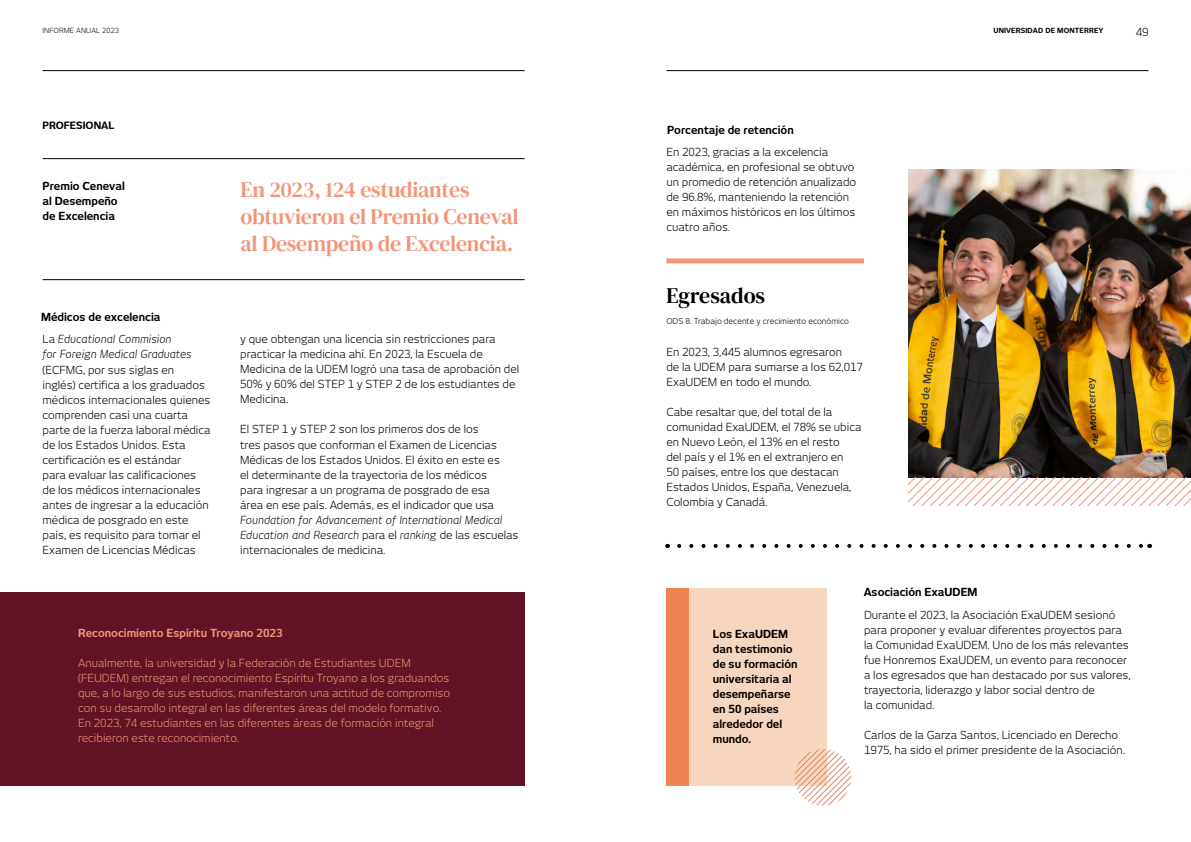
<style>
.page{position:relative;width:1191px;height:842px;background:#fff}
.page>*{position:absolute;margin:0;border:0;box-sizing:border-box;transform-origin:0 0}
.t1{font:22px/27px "DM Serif Text";letter-spacing:-.01em;color:#f2967a}
.t2{font:22px "DM Serif Text";color:#000}
.t3{font:11px/15px "New June";color:#000}
.t4{font:11px/15px "New June";color:#f2967a}
.t5{font:700 11px/15px "New June";color:#000}
.t6{font:italic 11px/15px "New June";color:#000}
.t7{font:700 11px "New June";color:#f2967a}
.t8{font:700 10px "New June";color:#000}
.t9{font:8px "New June";color:#000}
.t10{font:700 7px "New June";letter-spacing:.02em;color:#000}
.t11{font:7px "New June";letter-spacing:.02em;color:#000}
.s1{font-style:normal}
</style>
<div class="page">
<hr style="left:666px;top:70px;width:482px;height:1px;background:#000">
<hr style="left:43px;top:70px;width:481px;height:1px;background:#000">
<hr style="left:43px;top:158px;width:481px;height:1px;background:#000">
<hr style="left:43px;top:279px;width:481px;height:1px;background:#000">
<div style="left:0;top:592px;width:524px;height:194px;background:#611224"></div>
<svg style="left:679px;top:544px;width:464px;height:4px"></svg>
<div style="left:666px;top:258px;width:198px;height:5px;background:#f2967a"></div>
<img style="left:908px;top:170px;width:283px;height:308px">
<div style="left:666px;top:588px;width:23px;height:198px;background:#ed8552"></div>
<div style="left:689px;top:588px;width:137px;height:198px;background:#f7d6bf"></div>
<svg style="left:794px;top:749px;width:58px;height:57px"></svg>
<svg style="left:908px;top:478px;width:283px;height:27px"></svg>
<p class="t11" style="left:43px;top:26px;width:78px">INFORME ANUAL 2023</p>
<p class="t10" style="left:993px;top:26px;width:112px">UNIVERSIDAD DE MONTERREY</p>
<p class="t3" style="left:1135px;top:24px;width:14px">49</p>
<p class="t8" style="left:43px;top:119px;width:73px">PROFESIONAL</p>
<p class="t5" style="left:43px;top:178px;width:84px">Premio Ceneval al Desempeño de Excelencia</p>
<p class="t5" style="left:41px;top:310px;width:121px">Médicos de excelencia</p>
<p class="t6" style="left:43px;top:332px;width:151px"><span class="s1">La</span> Educational Commision<br>for Foreign Medical Graduates</p>
<p class="t3" style="left:43px;top:362px;width:170px">(ECFMG, por sus siglas en<br>inglés) certifica a los graduados médicos internacionales quienes comprenden casi una cuarta parte de la fuerza laboral médica de los Estados Unidos. Esta certificación es el estándar<br>para evaluar las calificaciones de los médicos internacionales antes de ingresar a la educación médica de posgrado en este país, es requisito para tomar el<br>Examen de Licencias Médicas</p>
<h1 class="t1" style="left:240px;top:175px;width:280px">En 2023, 124 estudiantes obtuvieron el Premio Ceneval al Desempeño de Excelencia.</h1>
<p class="t3" style="left:240px;top:332px;width:280px">y que obtengan una licencia sin restricciones para practicar la medicina ahí. En 2023, la Escuela de Medicina de la UDEM logró una tasa de aprobación del 50% y 60% del STEP 1 y STEP 2 de los estudiantes de Medicina.</p>
<p class="t3" style="left:240px;top:422px;width:261px">El STEP 1 y STEP 2 son los primeros dos de los tres pasos que conforman el Examen de Licencias Médicas de los Estados Unidos. El éxito en este es el determinante de la trayectoria de los médicos para ingresar a un programa de posgrado de esa área en ese país. Además, es el indicador que usa</p>
<p class="t6" style="left:240px;top:512px;width:280px">Foundation for Advancement of International Medical<br>Education and Research <span class="s1">para el</span> ranking <span class="s1">de las escuelas internacionales de medicina.</span></p>
<p class="t7" style="left:78px;top:626px;width:206px">Reconocimiento Espíritu Troyano 2023</p>
<p class="t4" style="left:78px;top:655px;width:373px">Anualmente, la universidad y la Federación de Estudiantes UDEM (FEUDEM) entregan el reconocimiento Espíritu Troyano a los graduandos que, a lo largo de sus estudios, manifestaron una actitud de compromiso con su desarrollo integral en las diferentes áreas del modelo formativo.<br>En 2023, 74 estudiantes en las diferentes áreas de formación integral recibieron este reconocimiento.</p>
<p class="t5" style="left:667px;top:123px;width:128px">Porcentaje de retención</p>
<p class="t3" style="left:666px;top:145px;width:191px">En 2023, gracias a la excelencia académica, en profesional se obtuvo un promedio de retención anualizado de 96.8%, manteniendo la retención en máximos históricos en los últimos cuatro años.</p>
<h1 class="t2" style="left:666px;top:280px;width:100px">Egresados</h1>
<p class="t9" style="left:666px;top:316px;width:184px">ODS 8. Trabajo decente y crecimiento económico</p>
<p class="t3" style="left:666px;top:345px;width:198px">En 2023, 3,445 alumnos egresaron<br>de la UDEM para sumarse a los 62,017<br>ExaUDEM en todo el mundo.</p>
<p class="t3" style="left:666px;top:405px;width:197px">Cabe resaltar que, del total de la comunidad ExaUDEM, el 78% se ubica en Nuevo León, el 13% en el resto<br>del país y el 1% en el extranjero en<br>50 países, entre los que destacan<br>Estados Unidos, España, Venezuela,<br>Colombia y Canadá.</p>
<p class="t5" style="left:713px;top:626px;width:86px">Los ExaUDEM dan testimonio de su formación universitaria al desempeñarse en 50 países alrededor del mundo.</p>
<p class="t5" style="left:863px;top:585px;width:115px">Asociación ExaUDEM</p>
<p class="t3" style="left:864px;top:607px;width:268px">Durante el 2023, la Asociación ExaUDEM sesionó para proponer y evaluar diferentes proyectos para la Comunidad ExaUDEM. Uno de los más relevantes fue Honremos ExaUDEM, un evento para reconocer a los egresados que han destacado por sus valores, trayectoria, liderazgo y labor social dentro de<br>la comunidad.</p>
<p class="t3" style="left:864px;top:727px;width:262px">Carlos de la Garza Santos, Licenciado en Derecho<br>1975, ha sido el primer presidente de la Asociación.</p>
</div>
